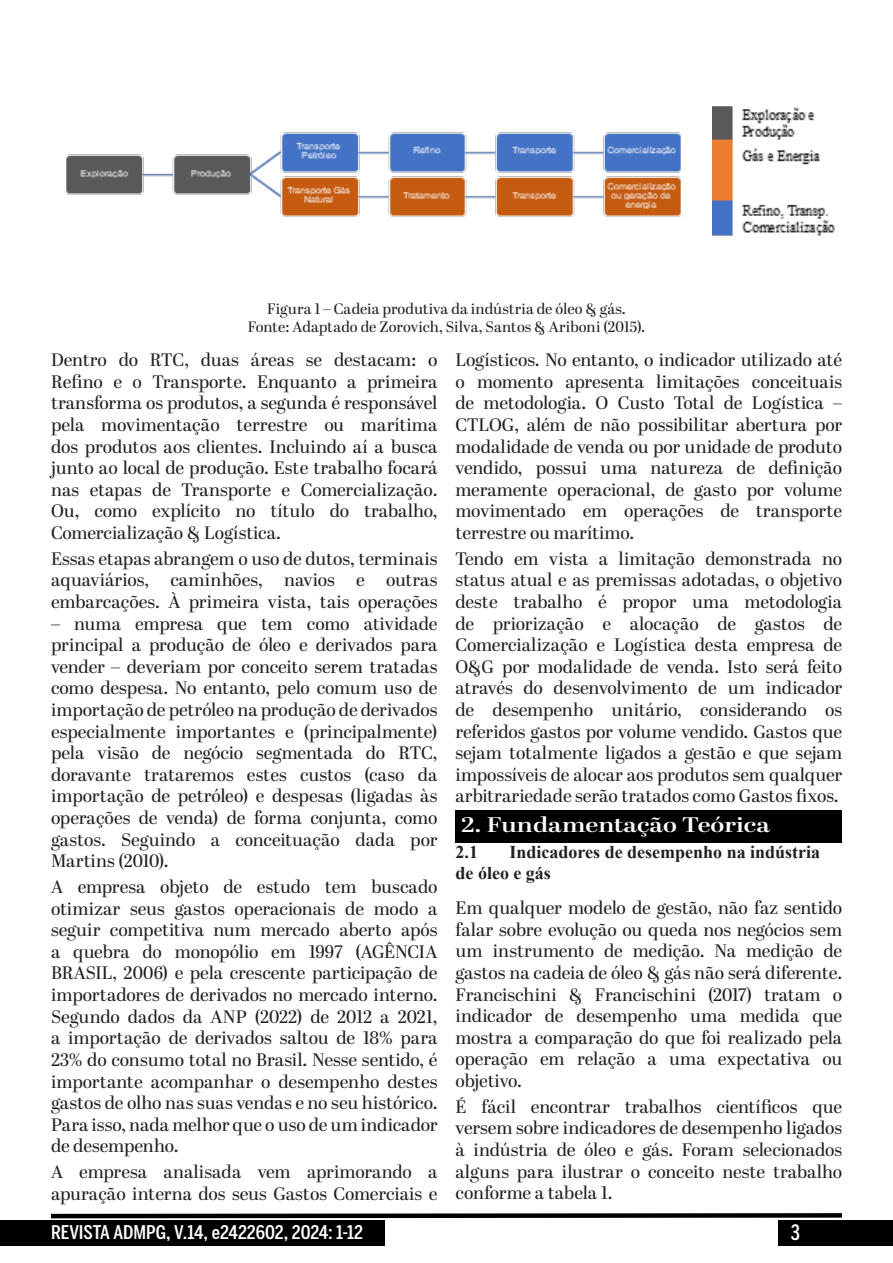
<style>
.page{position:relative;width:893px;height:1263px;background:#fff}
.page>*{position:absolute;margin:0;border:0;box-sizing:border-box;transform-origin:0 0}
.t1{font:600 21px "Abril Display";color:#fff;scale:1.25 1}
.t2{font:500 21px "Benton Sans Comp";color:#fff}
.t3{font:500 18.75px "Benton Sans Comp";letter-spacing:-.005em;color:#fff;scale:1.11 1}
.Texto_Principal{font:18px/21.6px "Abril Display";color:#231f20;text-align:justify}
.Título_Segundo_Nível_ADMPg{font:700 18px/21.6px "Times New Roman";color:#231f20}
.Legenda_centralizada{font:15px "Abril Display";color:#231f20}
</style>
<div class="page">
<div style="left:778px;top:1220px;width:115px;height:26px;background:#000"></div>
<div style="left:0;top:1220px;width:384px;height:26px;background:#000"></div>
<svg style="left:51px;top:1213px;width:791px;height:6px;background:#3f3f3f"></svg>
<div style="left:455px;top:810px;width:387px;height:33px;background:#000"></div>
<img style="left:713px;top:106px;width:122px;height:130px">
<img style="left:65px;top:132px;width:615px;height:85px">
<p class="Legenda_centralizada" style="left:267px;top:299px;width:360px">Figura 1 – Cadeia produtiva da indústria de óleo &amp; gás.</p>
<p class="Legenda_centralizada" style="left:248px;top:317px;width:399px">Fonte: Adaptado de Zorovich, Silva, Santos &amp; Ariboni (2015).</p>
<p class="Texto_Principal" style="left:51px;top:350px;width:388px">Dentro do RTC, duas áreas se destacam: o Refino e o Transporte. Enquanto a primeira transforma os produtos, a segunda é responsável pela movimentação terrestre ou marítima dos produtos aos clientes. Incluindo aí a busca junto ao local de produção. Este trabalho focará nas etapas de Transporte e Comercialização.<br>Ou, como explícito no título do trabalho, Comercialização &amp; Logística.</p>
<p class="Texto_Principal" style="left:51px;top:549px;width:388px">Essas etapas abrangem o uso de dutos, terminais aquaviários, caminhões, navios e outras embarcações. À primeira vista, tais operações</p>
<p class="Texto_Principal" style="left:51px;top:614px;width:388px">– numa empresa que tem como atividade principal a produção de óleo e derivados para vender – deveriam por conceito serem tratadas como despesa. No entanto, pelo comum uso de importação de petróleo na produção de derivados especialmente importantes e (principalmente) pela visão de negócio segmentada do RTC, doravante trataremos estes custos (caso da importação de petróleo) e despesas (ligadas às operações de venda) de forma conjunta, como gastos. Seguindo a conceituação dada por Martins (2010).</p>
<p class="Texto_Principal" style="left:51px;top:877px;width:388px">A empresa objeto de estudo tem buscado otimizar seus gastos operacionais de modo a seguir competitiva num mercado aberto após a quebra do monopólio em 1997 (AGÊNCIA BRASIL, 2006) e pela crescente participação de importadores de derivados no mercado interno.<br>Segundo dados da ANP (2022) de 2012 a 2021, a importação de derivados saltou de 18% para 23% do consumo total no Brasil. Nesse sentido, é importante acompanhar o desempenho destes gastos de olho nas suas vendas e no seu histórico.<br>Para isso, nada melhor que o uso de um indicador de desempenho.</p>
<p class="Texto_Principal" style="left:51px;top:1162px;width:388px">A empresa analisada vem aprimorando a apuração interna dos seus Gastos Comerciais e</p>
<p class="Texto_Principal" style="left:455px;top:350px;width:388px">Logísticos. No entanto, o indicador utilizado até o momento apresenta limitações conceituais de metodologia. O Custo Total de Logística – CTLOG, além de não possibilitar abertura por modalidade de venda ou por unidade de produto vendido, possui uma natureza de definição meramente operacional, de gasto por volume movimentado em operações de transporte terrestre ou marítimo.</p>
<p class="Texto_Principal" style="left:455px;top:549px;width:388px">Tendo em vista a limitação demonstrada no status atual e as premissas adotadas, o objetivo deste trabalho é propor uma metodologia de priorização e alocação de gastos de Comercialização e Logística desta empresa de O&amp;G por modalidade de venda. Isto será feito através do desenvolvimento de um indicador de desempenho unitário, considerando os referidos gastos por volume vendido. Gastos que sejam totalmente ligados a gestão e que sejam impossíveis de alocar aos produtos sem qualquer arbitrariedade serão tratados como Gastos fixos.</p>
<p class="t1" style="left:461px;top:811px;width:249px">2. Fundamentação Teórica</p>
<p class="Título_Segundo_Nível_ADMPg" style="left:455px;top:840px;width:366px;text-indent:54px">Indicadores de desempenho na indústria de óleo e gás</p>
<p class="Texto_Principal" style="left:455px;top:898px;width:388px">Em qualquer modelo de gestão, não faz sentido falar sobre evolução ou queda nos negócios sem um instrumento de medição. Na medição de gastos na cadeia de óleo &amp; gás não será diferente.<br>Francischini &amp; Francischini (2017) tratam o indicador de desempenho uma medida que mostra a comparação do que foi realizado pela operação em relação a uma expectativa ou objetivo.</p>
<p class="Texto_Principal" style="left:455px;top:1097px;width:388px">É fácil encontrar trabalhos científicos que versem sobre indicadores de desempenho ligados à indústria de óleo e gás. Foram selecionados alguns para ilustrar o conceito neste trabalho conforme a tabela 1.</p>
<p class="Título_Segundo_Nível_ADMPg" style="left:455px;top:840px;width:24px">2.1</p>
<p class="t3" style="left:51px;top:1221px;width:283px">REVISTA ADMPG, V.14, e2422602, 2024: 1-12</p>
<p class="t2" style="left:791px;top:1220px;width:11px">3</p>
</div>
